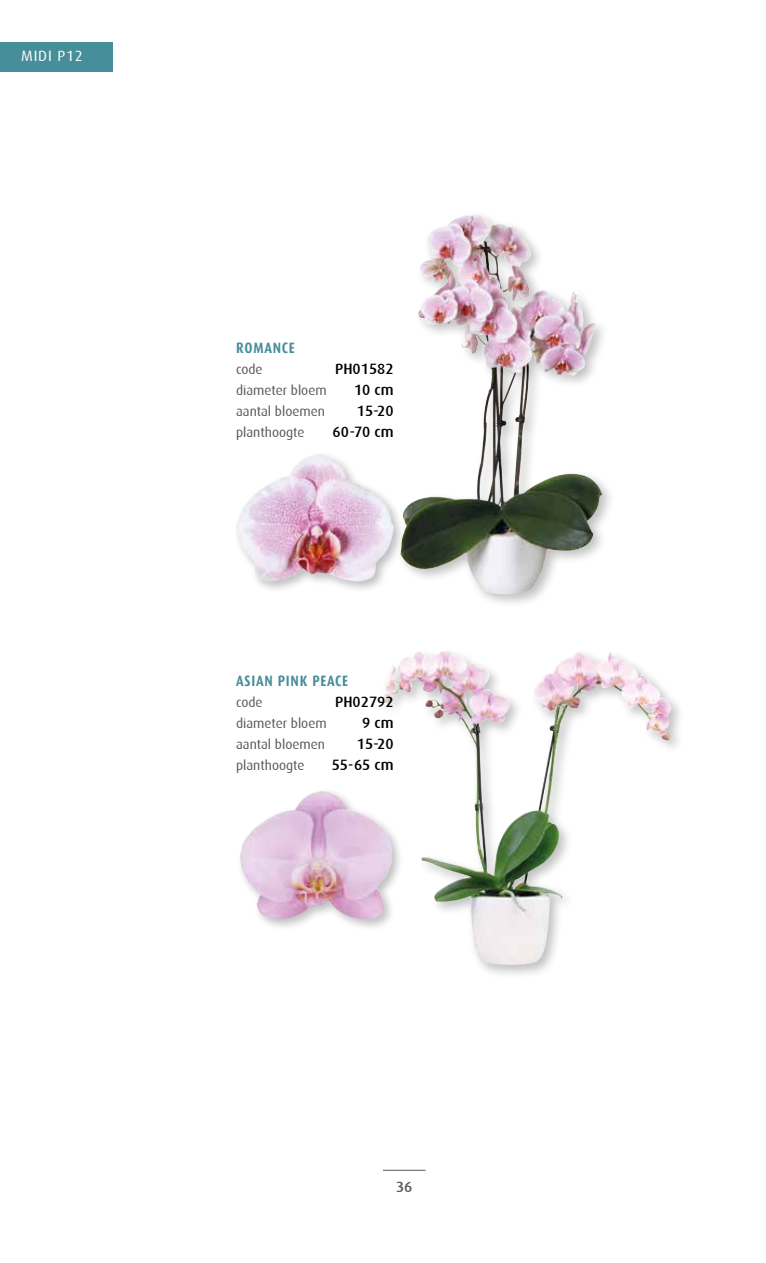
<style>
.page{position:relative;width:766px;height:1263px;background:#fff}
.page>*{position:absolute;margin:0;border:0;box-sizing:border-box;transform-origin:0 0}
.t1{font:500 15px "Dax";color:#000}
.t2{font:700 15px "Dax Condensed";letter-spacing:.05em;color:#468e99}
.t3{font:15px "Dax";letter-spacing:.05em;color:#fff}
.t4{font:500 15px "Dax";color:#575756}
.t5{font:13.5px "Dax";color:#575756}
</style>
<div class="page">
<hr style="left:383px;top:1170px;width:42px;height:1px;background:#575756">
<div style="left:377px;top:647px;width:308px;height:332px;background:#000;opacity:.25"></div>
<img style="left:467px;top:651px;width:143px;height:224px">
<div style="left:396px;top:210px;width:219px;height:399px;background:#000;opacity:.25"></div>
<img style="left:417px;top:214px;width:59px;height:140px">
<div style="left:233px;top:450px;width:172px;height:144px;background:#000;opacity:.25"></div>
<img style="left:235px;top:454px;width:158px;height:128px">
<div style="left:378px;top:629px;width:22px;height:171px;background:#fff"></div>
<div style="left:236px;top:787px;width:168px;height:145px;background:#000;opacity:.25"></div>
<img style="left:240px;top:791px;width:152px;height:129px">
<div style="left:0;top:43px;width:112px;height:29px;background:#468e99"></div>
<p class="t3" style="left:21px;top:48px;width:63px">MIDI P12</p>
<p class="t2" style="left:236px;top:339px;width:60px">ROMANCE</p>
<p class="t5" style="left:236px;top:362px;width:28px">code</p>
<p class="t1" style="left:335px;top:360px;width:60px">PH01582</p>
<p class="t5" style="left:236px;top:383px;width:92px">diameter bloem</p>
<p class="t1" style="left:354px;top:381px;width:41px">10 cm</p>
<p class="t5" style="left:236px;top:404px;width:90px">aantal bloemen</p>
<p class="t1" style="left:357px;top:402px;width:38px">15-20</p>
<p class="t5" style="left:236px;top:425px;width:70px">planthoogte</p>
<p class="t1" style="left:332px;top:423px;width:62px">60-70 cm</p>
<p class="t2" style="left:236px;top:673px;width:113px">ASIAN PINK PEACE</p>
<p class="t5" style="left:236px;top:695px;width:28px">code</p>
<p class="t1" style="left:335px;top:693px;width:60px">PH02792</p>
<p class="t5" style="left:236px;top:716px;width:92px">diameter bloem</p>
<p class="t1" style="left:362px;top:714px;width:33px">9 cm</p>
<p class="t5" style="left:236px;top:737px;width:90px">aantal bloemen</p>
<p class="t1" style="left:357px;top:735px;width:38px">15-20</p>
<p class="t5" style="left:236px;top:758px;width:70px">planthoogte</p>
<p class="t1" style="left:331px;top:756px;width:63px">55-65 cm</p>
<p class="t4" style="left:396px;top:1178px;width:18px">36</p>
</div>
